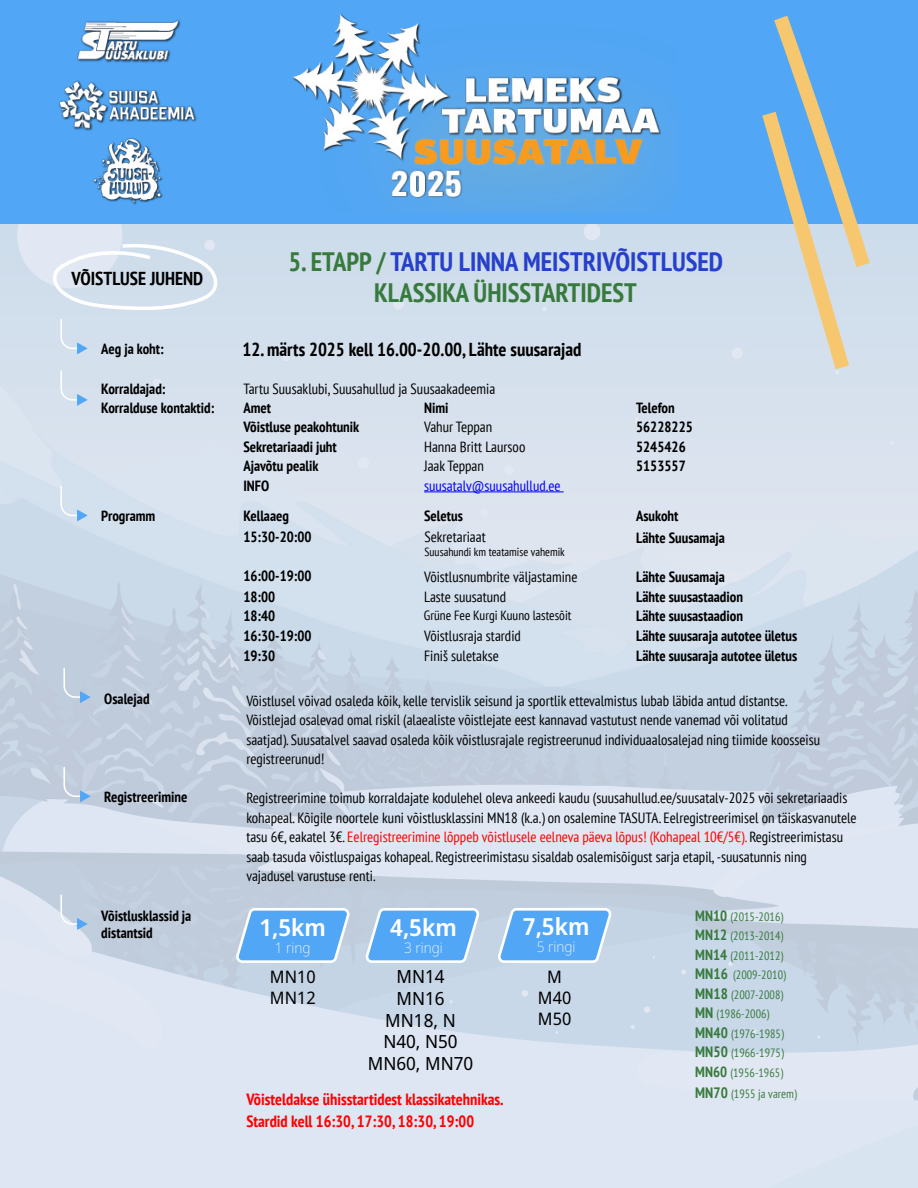
<style>
.page{position:relative;width:918px;height:1188px;background:#fff}
.page>*{position:absolute;margin:0;border:0;box-sizing:border-box;transform-origin:0 0}
.t1{font:700 condensed 26.7px/30.9px "PT Sans";color:#387a3d;text-align:center}
.t2{font:600 23.55px "Noto Sans Display";color:#fff}
.t3{font:700 condensed 18.75px "PT Sans";color:#000}
.t4{font:18.15px/21.8px "Noto Sans Display";color:#000;text-align:center}
.t5{font:17.25px/20.7px "Noto Sans Display";color:#000}
.t6{font:700 condensed 16.2px/22.2px "PT Sans";color:#f00}
.t7{font:condensed 14.7px/19.5px "PT Sans";color:#000}
.t8{font:700 condensed 14.7px/19.5px "PT Sans";color:#000}
.t9{font:condensed 14.7px "PT Sans";color:#00f}
.t10{font:200 14.55px "Noto Sans Display";color:#fff}
.t11{font:condensed 13.35px "PT Sans";color:#000}
.t12{font:condensed 12px/19.5px "PT Sans";color:#387a3d;text-align:justify}
.t13{font:condensed 11.7px "PT Sans";color:#000}
.s1{color:#2740cc}
.s2{color:#f00}
.s3{font-weight:700;font-size:14.7px}
.s4{font-weight:700;font-size:15px}
</style>
<div class="page">
<img style="left:0;top:223px;width:918px;height:965px">
<hr style="left:424px;top:492px;width:140px;height:1px;background:#00f">
<div style="left:0;top:0;width:918px;height:223px;background:#51a6f5"></div>
<img style="left:93px;top:138px;width:70px;height:67px">
<img style="left:77px;top:20px;width:104px;height:43px">
<img style="left:59px;top:80px;width:138px;height:51px">
<svg style="left:53px;top:243px;width:169px;height:111px;background:#d6e1ee"></svg>
<svg style="left:60px;top:369px;width:28px;height:37px"></svg>
<svg style="left:60px;top:485px;width:28px;height:36px"></svg>
<svg style="left:63px;top:666px;width:28px;height:37px"></svg>
<svg style="left:63px;top:765px;width:28px;height:37px"></svg>
<svg style="left:60px;top:893px;width:28px;height:37px"></svg>
<svg style="left:752px;top:15px;width:129px;height:369px"></svg>
<img style="left:292px;top:13px;width:370px;height:192px">
<svg style="left:236px;top:907px;width:113px;height:57px;background:#75b6f3"></svg>
<svg style="left:366px;top:907px;width:113px;height:57px;background:#75b6f3"></svg>
<svg style="left:498px;top:907px;width:113px;height:57px;background:#76b7f3"></svg>
<p class="t3" style="left:71px;top:266px;width:133px">VÕISTLUSE JUHEND</p>
<p class="t8" style="left:101px;top:339px;width:64px">Aeg ja koht:</p>
<p class="t8" style="left:101px;top:379px;width:115px">Korraldajad:<br>Korralduse kontaktid:</p>
<p class="t8" style="left:101px;top:506px;width:56px">Programm</p>
<h1 class="t1" style="left:289px;top:246px;width:436px">5. ETAPP / <span class="s1">TARTU LINNA MEISTRIVÕISTLUSED<br></span>KLASSIKA ÜHISSTARTIDEST</h1>
<p class="t3" style="left:243px;top:337px;width:340px">12. märts 2025 kell 16.00-20.00, Lähte suusarajad</p>
<p class="t7" style="left:243px;top:378px;width:253px">Tartu Suusaklubi, Suusahullud ja Suusaakadeemia</p>
<p class="t8" style="left:424px;top:398px;width:26px">Nimi</p>
<p class="t8" style="left:636px;top:398px;width:58px">Telefon<br>56228225<br>5245426<br>5153557</p>
<p class="t8" style="left:243px;top:398px;width:29px">Amet</p>
<p class="t8" style="left:243px;top:417px;width:117px">Võistluse peakohtunik<br>Sekretariaadi juht<br>Ajavõtu pealik<br>INFO</p>
<p class="t7" style="left:424px;top:417px;width:103px">Vahur Teppan<br>Hanna Britt Laursoo<br>Jaak Teppan</p>
<p class="t9" style="left:424px;top:476px;width:138px">suusatalv@suusahullud.ee</p>
<p class="t8" style="left:243px;top:506px;width:70px;line-height:20.2px">Kellaaeg<br>15:30-20:00</p>
<p class="t8" style="left:424px;top:506px;width:40px">Seletus</p>
<p class="t8" style="left:636px;top:506px;width:44px">Asukoht</p>
<p class="t7" style="left:424px;top:526px;width:63px">Sekretariaat</p>
<p class="t13" style="left:424px;top:544px;width:142px">Suusahundi km teatamise vahemik</p>
<p class="t8" style="left:636px;top:528px;width:90px">Lähte Suusamaja</p>
<p class="t8" style="left:636px;top:566px;width:90px">Lähte Suusamaja</p>
<p class="t8" style="left:243px;top:566px;width:70px">16:00-19:00</p>
<p class="t7" style="left:424px;top:566px;width:155px">Võistlusnumbrite väljastamine</p>
<p class="t8" style="left:243px;top:587px;width:33px">18:00</p>
<p class="t7" style="left:424px;top:587px;width:83px">Laste suusatund</p>
<p class="t8" style="left:636px;top:587px;width:109px">Lähte suusastaadion</p>
<p class="t8" style="left:243px;top:606px;width:33px">18:40</p>
<p class="t11" style="left:424px;top:607px;width:149px">Grüne Fee Kurgi Kuuno lastesõit</p>
<p class="t8" style="left:636px;top:606px;width:109px">Lähte suusastaadion</p>
<p class="t8" style="left:243px;top:626px;width:70px">16:30-19:00</p>
<p class="t7" style="left:424px;top:626px;width:98px">Võistlusraja stardid</p>
<p class="t8" style="left:636px;top:626px;width:163px">Lähte suusaraja autotee ületus</p>
<p class="t8" style="left:243px;top:646px;width:33px">19:30</p>
<p class="t7" style="left:424px;top:646px;width:76px">Finiš suletakse</p>
<p class="t8" style="left:636px;top:646px;width:163px">Lähte suusaraja autotee ületus</p>
<p class="t8" style="left:104px;top:689px;width:47px">Osalejad</p>
<p class="t7" style="left:246px;top:690px;width:575px">Võistlusel võivad osaleda kõik, kelle tervislik seisund ja sportlik ettevalmistus lubab läbida antud distantse.<br>Võistlejad osalevad omal riskil (alaealiste võistlejate eest kannavad vastutust nende vanemad või volitatud saatjad). Suusatalvel saavad osaleda kõik võistlusrajale registreerunud individuaalosalejad ning tiimide koosseisu registreerunud!</p>
<p class="t7" style="left:246px;top:788px;width:612px">Registreerimine toimub korraldajate kodulehel oleva ankeedi kaudu (suusahullud.ee/suusatalv-2025 või sekretariaadis kohapeal. Kõigile noortele kuni võistlusklassini MN18 (k.a.) on osalemine TASUTA. Eelregistreerimisel on täiskasvanutele tasu 6€, eakatel 3€. <span class="s2">Eelregistreerimine lõppeb võistlusele eelneva päeva lõpus! (Kohapeal 10€/5€).</span> Registreerimistasu saab tasuda võistluspaigas kohapeal. Registreerimistasu sisaldab osalemisõigust sarja etapil, -suusatunnis ning vajadusel varustuse renti.</p>
<p class="t8" style="left:101px;top:906px;width:92px;line-height:17.7px">Võistlusklassid ja distantsid</p>
<p class="t12" style="left:695px;top:906px;width:89px"><span class="s3">MN10</span> (2015-2016)<br><span class="s3">MN12</span> (2013-2014)<br><span class="s3">MN14</span> (2011-2012)</p>
<p class="t8" style="left:104px;top:787px;width:85px">Registreerimine</p>
<h2 class="t2" style="left:523px;top:910px;width:68px">7,5km</h2>
<p class="t10" style="left:537px;top:936px;width:40px">5 ringi</p>
<h2 class="t2" style="left:260px;top:910px;width:68px">1,5km</h2>
<p class="t10" style="left:275px;top:937px;width:37px">1 ring</p>
<h2 class="t2" style="left:390px;top:910px;width:68px">4,5km</h2>
<p class="t10" style="left:404px;top:937px;width:40px">3 ringi</p>
<p class="t5" style="left:270px;top:967px;width:47px">MN10<br>MN12</p>
<p class="t4" style="left:368px;top:966px;width:107px">MN14<br>MN16<br>MN18, N<br>N40, N50<br>MN60, MN70</p>
<p class="t5" style="left:538px;top:967px;width:35px;text-align:center">M<br>M40<br>M50</p>
<p class="t6" style="left:246px;top:1088px;width:259px">Võisteldakse ühisstartidest klassikatehnikas.<br>Stardid kell 16:30, 17:30, 18:30, 19:00</p>
<p class="t12" style="left:695px;top:965px;width:92px"><span class="s4">MN16</span> (2009-2010)</p>
<p class="t12" style="left:695px;top:985px;width:89px"><span class="s4">MN18</span> (2007-2008)</p>
<p class="t12" style="left:695px;top:1004px;width:76px"><span class="s4">MN</span> (1986-2006)</p>
<p class="t12" style="left:695px;top:1024px;width:90px"><span class="s4">MN40</span> (1976-1985)</p>
<p class="t12" style="left:695px;top:1043px;width:90px"><span class="s4">MN50</span> (1966-1975)</p>
<p class="t12" style="left:695px;top:1062px;width:89px"><span class="s3">MN60</span> (1956-1965)</p>
<p class="t12" style="left:695px;top:1084px;width:103px"><span class="s4">MN70</span> (1955 ja varem)</p>
</div>
